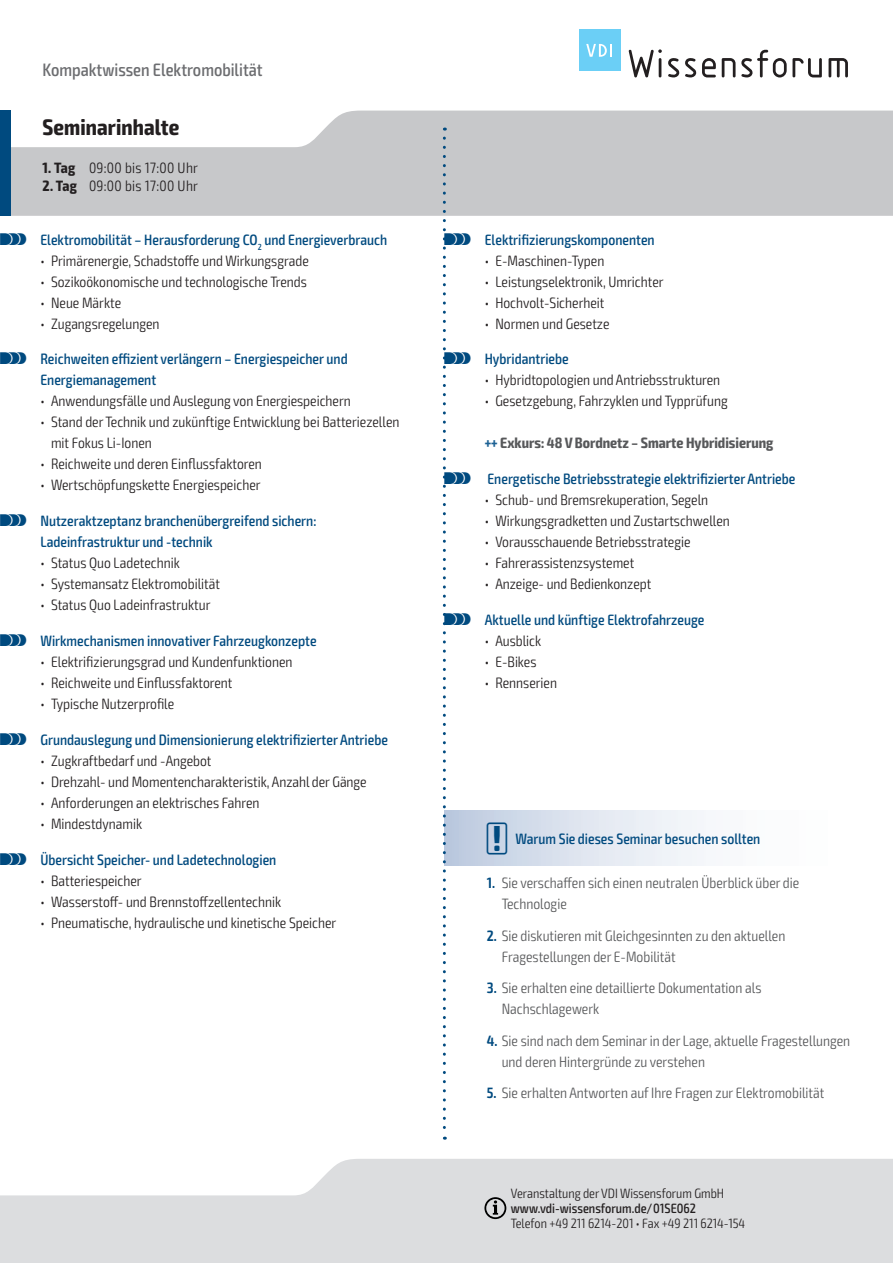
<style>
.page{position:relative;width:893px;height:1263px;background:#fff}
.page>*{position:absolute;margin:0;border:0;box-sizing:border-box;transform-origin:0 0}
.t1{font:700 condensed 22.5px "Exo 2";letter-spacing:.005em;color:#231f20}
.t2{font:500 condensed 18px "Exo 2";color:#6c6d70}
.t3{font:300 condensed 15px/21px "Exo 2";color:#231f20}
.t4{font:500 condensed 15px/21px "Exo 2";color:#004a7f}
.t5{font:300 condensed 15px/21px "Exo 2";color:#57585a}
.t6{font:300 condensed 15px "Exo 2";letter-spacing:.02em;color:#231f20}
.t7{font:700 condensed 15px "Exo 2";color:#57585a}
.t8{font:300 condensed 13.5px "Exo 2";color:#231f20}
.t9{font:500 condensed 13.5px "Exo 2";color:#231f20}
.s1{font-weight:700}
.s2{font-family:"VDI Iconset S4 A Regular";font-weight:400;font-stretch:normal}
.s3{color:#1c6194}
.s4{font-weight:600;color:#004a7f}
</style>
<div class="page">
<svg style="left:0;top:1159px;width:893px;height:104px;background:#e0e1e3"></svg>
<svg style="left:11px;top:111px;width:882px;height:105px;background:#cdced0"></svg>
<div style="left:0;top:111px;width:11px;height:105px;background:#004a7f"></div>
<svg style="left:484px;top:1197px;width:22px;height:22px"></svg>
<svg style="left:629px;top:49px;width:33px;height:28px"></svg>
<svg style="left:668px;top:58px;width:11px;height:19px"></svg>
<svg style="left:685px;top:58px;width:11px;height:19px"></svg>
<svg style="left:702px;top:58px;width:14px;height:19px"></svg>
<svg style="left:722px;top:58px;width:13px;height:19px"></svg>
<svg style="left:741px;top:50px;width:81px;height:27px"></svg>
<svg style="left:828px;top:58px;width:20px;height:19px"></svg>
<div style="left:579px;top:30px;width:41px;height:41px;background:#6bcff6"></div>
<svg style="left:586px;top:44px;width:26px;height:13px"></svg>
<div style="left:444px;top:810px;width:406px;height:55px;background:linear-gradient(to right,#c4d0e3,#fff)"></div>
<svg style="left:443px;top:138px;width:3px;height:1002px"></svg>
<p class="t2" style="left:43px;top:59px;width:222px">Kompaktwissen Elektromobilität</p>
<h1 class="t1" style="left:43px;top:113px;width:138px">Seminarinhalte</h1>
<p class="t6" style="left:43px;top:159px;width:157px"><span class="s1">1. Tag</span> 09:00 bis 17:00 Uhr</p>
<p class="t6" style="left:43px;top:177px;width:157px"><span class="s1">2. Tag</span> 09:00 bis 17:00 Uhr</p>
<p class="t4" style="left:0;top:229px;width:389px"><span class="s2">S</span> Elektromobilität – Herausforderung CO<sub>2</sub> und Energieverbrauch</p>
<p class="t3" style="left:40px;top:250px;width:270px">• Primärenergie, Schadstoffe und Wirkungsgrade</p>
<p class="t3" style="left:40px;top:271px;width:268px">• Sozikoökonomische und technologische Trends</p>
<p class="t3" style="left:40px;top:292px;width:82px">• Neue Märkte</p>
<p class="t3" style="left:40px;top:313px;width:121px">• Zugangsregelungen</p>
<p class="t4" style="left:40px;top:349px;width:309px;text-indent:-40px"><span class="s2">S</span> Reichweiten effizient verlängern – Energiespeicher und<br>Energiemanagement</p>
<p class="t3" style="left:40px;top:391px;width:312px">• Anwendungsfälle und Auslegung von Energiespeichern</p>
<p class="t3" style="left:51px;top:412px;width:350px;text-indent:-11px">• Stand der Technik und zukünftige Entwicklung bei Batteriezellen mit Fokus Li-Ionen</p>
<p class="t3" style="left:40px;top:454px;width:223px">• Reichweite und deren Einflussfaktoren</p>
<p class="t3" style="left:40px;top:475px;width:222px">• Wertschöpfungskette Energiespeicher</p>
<p class="t4" style="left:40px;top:511px;width:278px;text-indent:-40px"><span class="s2">S</span> Nutzeraktzeptanz branchenübergreifend sichern:<br>Ladeinfrastruktur und -technik</p>
<p class="t3" style="left:40px;top:553px;width:141px">• Status Quo Ladetechnik</p>
<p class="t3" style="left:40px;top:574px;width:181px">• Systemansatz Elektromobilität</p>
<p class="t3" style="left:40px;top:595px;width:172px">• Status Quo Ladeinfrastruktur</p>
<p class="t4" style="left:0;top:631px;width:318px"><span class="s2">S</span> Wirkmechanismen innovativer Fahrzeugkonzepte</p>
<p class="t3" style="left:40px;top:652px;width:254px">• Elektrifizierungsgrad und Kundenfunktionen</p>
<p class="t3" style="left:40px;top:673px;width:194px">• Reichweite und Einflussfaktorent</p>
<p class="t3" style="left:40px;top:694px;width:135px">• Typische Nutzerprofile</p>
<p class="t4" style="left:0;top:730px;width:389px"><span class="s2">S</span> Grundauslegung und Dimensionierung elektrifizierter Antriebe</p>
<p class="t3" style="left:40px;top:751px;width:173px">• Zugkraftbedarf und -Angebot</p>
<p class="t3" style="left:40px;top:772px;width:328px">• Drehzahl- und Momentencharakteristik, Anzahl der Gänge</p>
<p class="t3" style="left:40px;top:793px;width:221px">• Anforderungen an elektrisches Fahren</p>
<p class="t3" style="left:40px;top:814px;width:103px">• Mindestdynamik</p>
<p class="t4" style="left:0;top:849px;width:278px"><span class="s2">S</span> Übersicht Speicher- und Ladetechnologien</p>
<p class="t3" style="left:40px;top:870px;width:103px">• Batteriespeicher</p>
<p class="t3" style="left:40px;top:891px;width:242px">• Wasserstoff- und Brennstoffzellentechnik</p>
<p class="t3" style="left:40px;top:912px;width:298px">• Pneumatische, hydraulische und kinetische Speicher</p>
<p class="t4" style="left:444px;top:229px;width:212px"><span class="s2">S</span> Elektrifizierungskomponenten</p>
<p class="t3" style="left:485px;top:250px;width:121px">• E-Maschinen-Typen</p>
<p class="t3" style="left:485px;top:271px;width:180px">• Leistungselektronik, Umrichter</p>
<p class="t3" style="left:485px;top:292px;width:121px">• Hochvolt-Sicherheit</p>
<p class="t3" style="left:485px;top:313px;width:126px">• Normen und Gesetze</p>
<p class="t4" style="left:444px;top:349px;width:126px"><span class="s2">S</span> Hybridantriebe</p>
<p class="t3" style="left:485px;top:370px;width:237px">• Hybridtopologien und Antriebsstrukturen</p>
<p class="t3" style="left:485px;top:391px;width:244px">• Gesetzgebung, Fahrzyklen und Typprüfung</p>
<p class="t7" style="left:485px;top:434px;width:290px"><span class="s3">+++</span> Exkurs: 48 V Bordnetz – Smarte Hybridisierung</p>
<p class="t4" style="left:444px;top:469px;width:353px"><span class="s2">S</span> Energetische Betriebsstrategie elektrifizierter Antriebe</p>
<p class="t3" style="left:485px;top:490px;width:225px">• Schub- und Bremsrekuperation, Segeln</p>
<p class="t3" style="left:485px;top:511px;width:247px">• Wirkungsgradketten und Zustartschwellen</p>
<p class="t3" style="left:485px;top:532px;width:207px">• Vorausschauende Betriebsstrategie</p>
<p class="t3" style="left:485px;top:553px;width:151px">• Fahrerassistenzsystemet</p>
<p class="t3" style="left:485px;top:574px;width:168px">• Anzeige- und Bedienkonzept</p>
<p class="t4" style="left:444px;top:610px;width:262px"><span class="s2">S</span> Aktuelle und künftige Elektrofahrzeuge</p>
<p class="t3" style="left:485px;top:631px;width:58px">• Ausblick</p>
<p class="t3" style="left:485px;top:652px;width:53px">• E-Bikes</p>
<p class="t3" style="left:485px;top:673px;width:74px">• Rennserien</p>
<p class="t4" style="left:487px;top:828px;width:275px"><span class="s2">!</span> Warum Sie dieses Seminar besuchen sollten</p>
<p class="t5" style="left:502px;top:873px;width:299px;text-indent:-15px"><span class="s4">1.</span> Sie verschaffen sich einen neutralen Überblick über die<br>Technologie</p>
<p class="t5" style="left:502px;top:925px;width:285px;text-indent:-15px"><span class="s4">2.</span> Sie diskutieren mit Gleichgesinnten zu den aktuellen<br>Fragestellungen der E-Mobilität</p>
<p class="t5" style="left:502px;top:978px;width:261px;text-indent:-15px"><span class="s4">3.</span> Sie erhalten eine detaillierte Dokumentation als<br>Nachschlagewerk</p>
<p class="t5" style="left:502px;top:1030px;width:350px;text-indent:-15px"><span class="s4">4.</span> Sie sind nach dem Seminar in der Lage, aktuelle Fragestellungen und deren Hintergründe zu verstehen</p>
<p class="t5" style="left:487px;top:1083px;width:339px"><span class="s4">5.</span> Sie erhalten Antworten auf Ihre Fragen zur Elektromobilität</p>
<p class="t8" style="left:511px;top:1185px;width:215px">Veranstaltung der VDI Wissensforum GmbH</p>
<p class="t9" style="left:511px;top:1200px;width:187px">www.vdi-wissensforum.de/01SE062</p>
<p class="t8" style="left:511px;top:1215px;width:236px">Telefon +49 211 6214-201 • Fax +49 211 6214-154</p>
</div>
